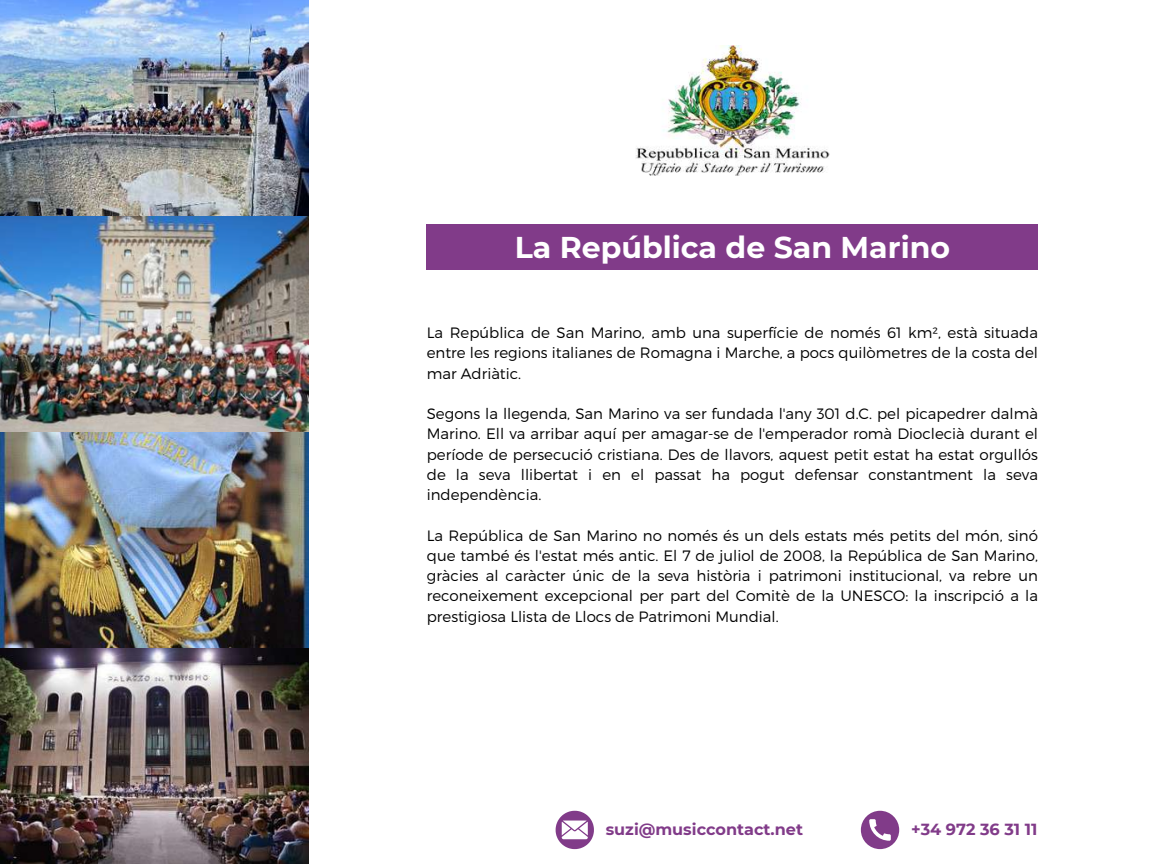
<style>
.page{position:relative;width:1152px;height:864px;background:#fff}
.page>*{position:absolute;margin:0;border:0;box-sizing:border-box;transform-origin:0 0}
.t1{font:700 30px "Montserrat";color:#fff}
.t2{font:700 16.05px "Montserrat";color:#813b89}
.t3{font:300 15px/20.2px "Montserrat";color:#000;text-align:justify}
</style>
<div class="page">
<svg style="left:861px;top:811px;width:38px;height:38px"></svg>
<svg style="left:556px;top:811px;width:38px;height:38px"></svg>
<img style="left:0;top:0;width:308px;height:864px">
<div style="left:427px;top:225px;width:611px;height:45px;background:#813b89"></div>
<img style="left:636px;top:46px;width:194px;height:129px">
<h1 class="t1" style="left:515px;top:229px;width:437px">La República de San Marino</h1>
<p class="t3" style="left:427px;top:322px;width:613px">La República de San Marino, amb una superfície de només 61 km², està situada entre les regions italianes de Romagna i Marche, a pocs quilòmetres de la costa del mar Adriàtic.</p>
<p class="t3" style="left:427px;top:403px;width:613px">Segons la llegenda, San Marino va ser fundada l'any 301 d.C. pel picapedrer dalmà Marino. Ell va arribar aquí per amagar-se de l'emperador romà Dioclecià durant el període de persecució cristiana. Des de llavors, aquest petit estat ha estat orgullós de la seva llibertat i en el passat ha pogut defensar constantment la seva independència.</p>
<p class="t3" style="left:427px;top:525px;width:613px">La República de San Marino no només és un dels estats més petits del món, sinó que també és l'estat més antic. El 7 de juliol de 2008, la República de San Marino, gràcies al caràcter únic de la seva història i patrimoni institucional, va rebre un reconeixement excepcional per part del Comitè de la UNESCO: la inscripció a la prestigiosa Llista de Llocs de Patrimoni Mundial.</p>
<p class="t2" style="left:606px;top:820px;width:199px">suzi@musiccontact.net</p>
<p class="t2" style="left:911px;top:820px;width:128px">+34 972 36 31 11</p>
</div>
